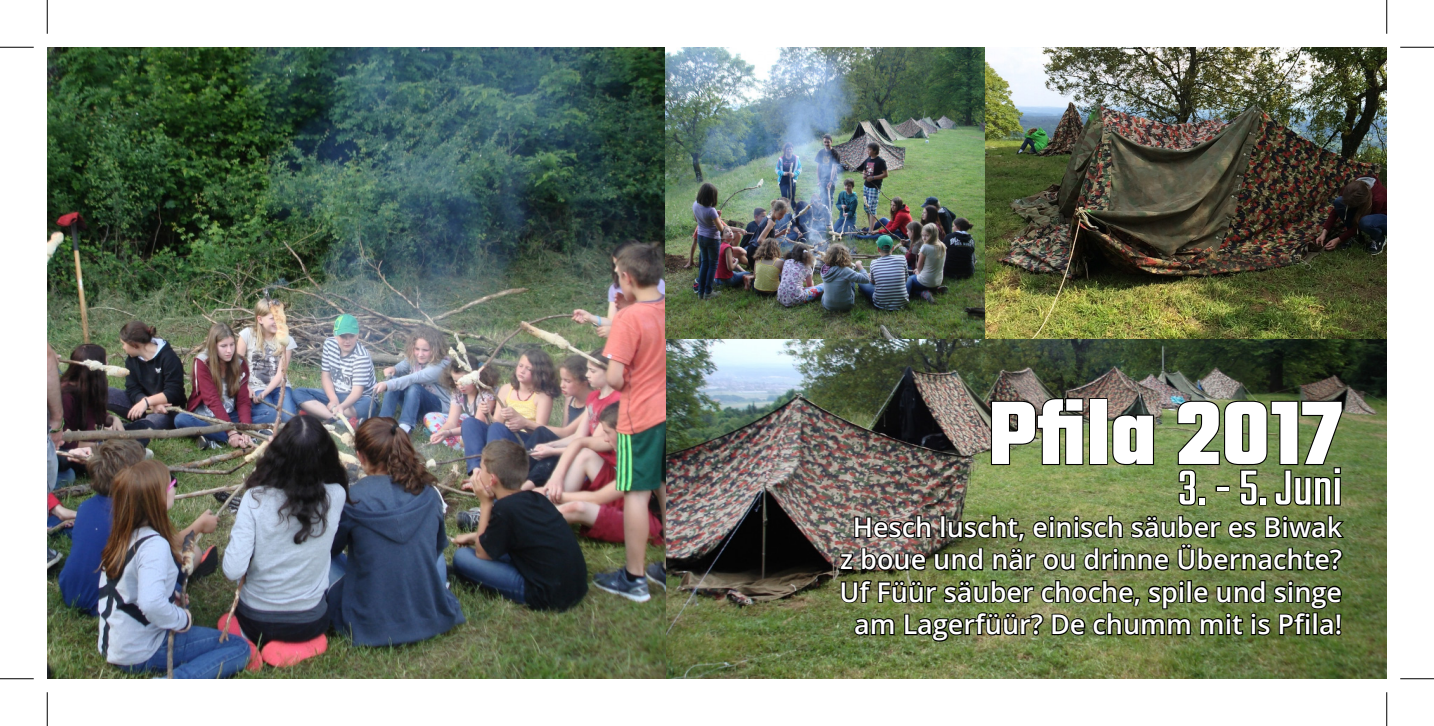
<style>
.page{position:relative;width:1434px;height:726px;background:#fff}
.page>*{position:absolute;margin:0;border:0;box-sizing:border-box;transform-origin:0 0}
.t1{font:700 96.75px "Teko";color:#fff}
.t2{font:54px "Teko";color:#fff}
.t3{font:600 27px/32.4px "Open Sans";color:#fff;text-align:center}
</style>
<div class="page">
<img style="left:47px;top:47px;width:1340px;height:632px">
<img style="left:990px;top:397px;width:95px;height:69px">
<div style="left:1089px;top:398px;width:19px;height:67px;border:2px solid #000"></div>
<svg style="left:1111px;top:413px;width:44px;height:53px;background:#627146"></svg>
<svg style="left:1176px;top:400px;width:168px;height:107px;background:#5f6f43"></svg>
<div style="left:1334px;top:467px;width:7px;height:7px;border:2px solid #000"></div>
<div style="left:1334px;top:477px;width:7px;height:29px;border:2px solid #000"></div>
<img style="left:839px;top:514px;width:508px;height:58px">
<svg style="left:840px;top:578px;width:503px;height:65px;background:#4d5731"></svg>
<hr style="left:0;top:47px;width:34px;height:1px;background:#000">
<hr style="left:1400px;top:47px;width:34px;height:1px;background:#000">
<hr style="left:0;top:678px;width:34px;height:1px;background:#000">
<hr style="left:1400px;top:678px;width:34px;height:1px;background:#000">
<hr style="left:47px;top:0;width:1px;height:34px;background:#000">
<hr style="left:47px;top:692px;width:1px;height:34px;background:#000">
<hr style="left:1386px;top:0;width:1px;height:34px;background:#000">
<hr style="left:1386px;top:692px;width:1px;height:34px;background:#000">
<h1 class="t1" style="left:988px;top:371px;width:355px">Pfila 2017</h1>
<h2 class="t2" style="left:1178px;top:458px;width:165px">3. - 5. Juni</h2>
<p class="t3" style="left:839px;top:510px;width:504px">Hesch luscht, einisch säuber es Biwak z boue und när ou drinne Übernachte?<br>Uf Füür säuber choche, spile und singe am Lagerfüür? De chumm mit is Pfila!</p>
</div>
